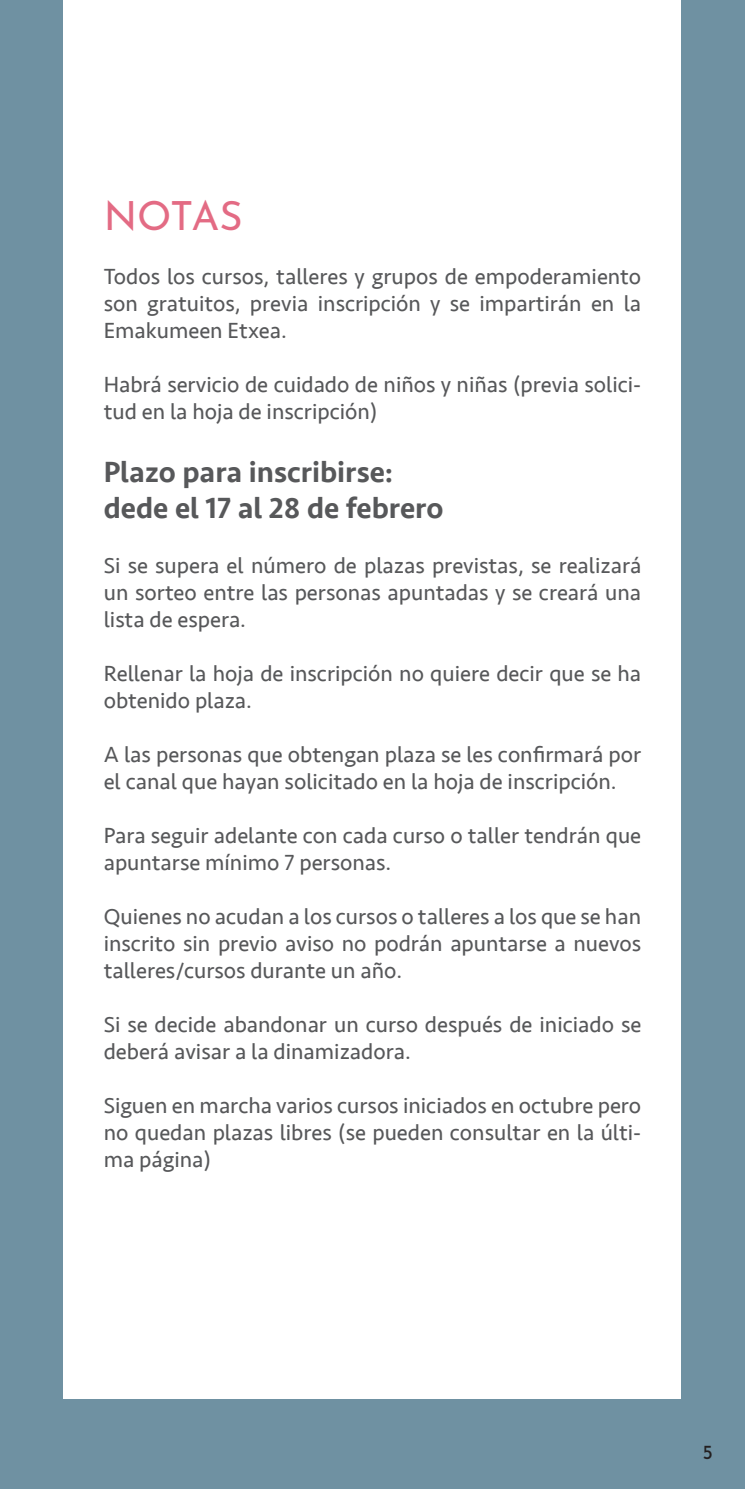
<style>
.page{position:relative;width:745px;height:1489px;background:#fff}
.page>*{position:absolute;margin:0;border:0;box-sizing:border-box;transform-origin:0 0}
.t1{font:40px "Josefin Sans";letter-spacing:-.015em;color:#e36b84}
.t2{font:500 30px "Seravek";color:#57585a}
.t3{font:22.5px/27px "Seravek";color:#57585a}
.t4{font:20px "Josefin Sans";color:#231f20}
</style>
<div class="page">
<div style="left:0;top:0;width:744px;height:1488px;background:#6f91a2"></div>
<div style="left:64px;top:0;width:617px;height:1398px;background:#fff"></div>
<p class="t1" style="left:104px;top:186px;width:140px">NOTAS</p>
<p class="t3" style="left:104px;top:263px;width:538px;text-align:justify">Todos los cursos, talleres y grupos de empoderamiento son gratuitos, previa inscripción y se impartirán en la Emakumeen Etxea.</p>
<p class="t3" style="left:104px;top:371px;width:538px">Habrá servicio de cuidado de niños y niñas (previa solici&shy;tud en la hoja de inscripción)</p>
<p class="t2" style="left:104px;top:454px;width:291px">Plazo para inscribirse:</p>
<p class="t2" style="left:104px;top:490px;width:341px">dede el 17 al 28 de febrero</p>
<p class="t3" style="left:104px;top:551px;width:538px;text-align:justify">Si se supera el número de plazas previstas, se realizará un sorteo entre las personas apuntadas y se creará una lista de espera.</p>
<p class="t3" style="left:104px;top:659px;width:538px">Rellenar la hoja de inscripción no quiere decir que se ha obtenido plaza.</p>
<p class="t3" style="left:104px;top:740px;width:538px">A las personas que obtengan plaza se les confirmará por el canal que hayan solicitado en la hoja de inscripción.</p>
<p class="t3" style="left:104px;top:821px;width:538px">Para seguir adelante con cada curso o taller tendrán que apuntarse mínimo 7 personas.</p>
<p class="t3" style="left:104px;top:902px;width:538px;text-align:justify">Quienes no acudan a los cursos o talleres a los que se han inscrito sin previo aviso no podrán apuntarse a nuevos talleres/cursos durante un año.</p>
<p class="t3" style="left:104px;top:1010px;width:538px">Si se decide abandonar un curso después de iniciado se deberá avisar a la dinamizadora.</p>
<p class="t3" style="left:104px;top:1091px;width:538px;text-align:justify">Siguen en marcha varios cursos iniciados en octubre pero no quedan plazas libres (se pueden consultar en la últi&shy;ma página)</p>
<p class="t4" style="left:702px;top:1436px;width:12px">5</p>
</div>
